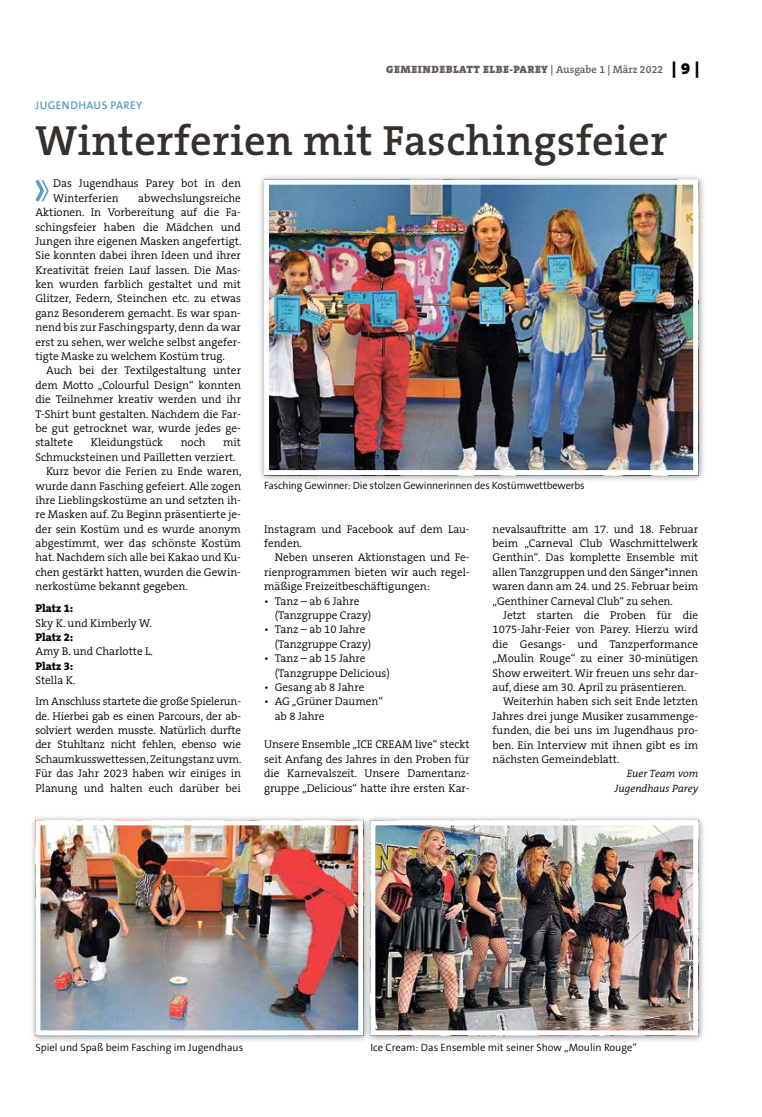
<style>
.page{position:relative;width:762px;height:1117px;background:#fff}
.page>*{position:absolute;margin:0;border:0;box-sizing:border-box;transform-origin:0 0}
.t1{font:600 42.5px "The Serif B W6";letter-spacing:.01em;color:#36302d}
.t2{font:300 11.25px/14.4px "The Serif B W4";color:#000;text-align:justify}
.t3{font:800 11.25px "The Serif B W8";color:#000}
.t4{font:600 11.25px "The Sans B W6";letter-spacing:.035em;color:#579aca}
.t5{font:300 10.62px "The Sans B W4";color:#000}
.t6{font:900 10.62px "The Serif B W9";letter-spacing:.045em;color:#615c58}
.t7{font:italic 300 10.62px/14.4px "The Serif B W4";color:#000;text-align:right}
.s1{font-family:"The Serif B W6";font-weight:600}
.s2{font-size:16.25px;color:#000}
</style>
<div class="page">
<svg style="left:35px;top:179px;width:14px;height:23px"></svg>
<div style="left:258px;top:174px;width:448px;height:309px;background:#000;opacity:.45"></div>
<img style="left:270px;top:186px;width:422px;height:283px">
<div style="left:264px;top:180px;width:434px;height:295px;border:5px solid #fff"></div>
<div style="left:364px;top:814px;width:342px;height:229px;background:#000;opacity:.45"></div>
<img style="left:376px;top:826px;width:316px;height:203px">
<div style="left:370px;top:820px;width:328px;height:215px;border:5px solid #fff"></div>
<div style="left:30px;top:814px;width:341px;height:229px;background:#000;opacity:.45"></div>
<img style="left:41px;top:826px;width:316px;height:203px">
<div style="left:35px;top:820px;width:328px;height:215px;border:5px solid #fff"></div>
<p class="t6" style="left:386px;top:63px;width:315px">GEMEINDEBLATT ELBE-PAREY <span class="s1">| Ausgabe 1 | März 2022</span> <span class="s2">| 9 |</span></p>
<p class="t4" style="left:36px;top:98px;width:108px">JUGENDHAUS PAREY</p>
<h1 class="t1" style="left:35px;top:113px;width:633px">Winterferien mit Faschingsfeier</h1>
<p class="t2" style="left:53px;top:176px;width:189px">Das Jugendhaus Parey bot in den<br>Winterferien</p>
<p class="t2" style="left:35px;top:191px;width:207px;text-indent:103px">abwechslungsreiche Aktionen. In Vorbereitung auf die Fa&shy;schingsfeier haben die Mädchen und Jungen ihre eigenen Masken angefertigt.<br>Sie konnten dabei ihren Ideen und ihrer Kreativität freien Lauf lassen. Die Mas&shy;ken wurden farblich gestaltet und mit Glitzer, Federn, Steinchen etc. zu etwas ganz Besonderem gemacht. Es war span&shy;nend bis zur Faschingsparty, denn da war erst zu sehen, wer welche selbst angefer&shy;tigte Maske zu welchem Kostüm trug.</p>
<p class="t2" style="left:35px;top:363px;width:207px;text-indent:11px">Auch bei der Textilgestaltung unter dem Motto „Colourful Design“ konnten die Teilnehmer kreativ werden und ihr T-Shirt bunt gestalten. Nachdem die Far&shy;be gut getrocknet war, wurde jedes ge&shy;staltete</p>
<p class="t2" style="left:91px;top:435px;width:74px">Kleidungstück</p>
<p class="t2" style="left:181px;top:435px;width:26px">noch</p>
<p class="t2" style="left:223px;top:435px;width:19px">mit</p>
<p class="t2" style="left:35px;top:449px;width:202px">Schmucksteinen und Pailletten verziert.</p>
<p class="t2" style="left:46px;top:464px;width:197px">Kurz bevor die Ferien zu Ende waren,</p>
<p class="t2" style="left:35px;top:478px;width:207px">wurde dann Fasching gefeiert. Alle zogen</p>
<p class="t2" style="left:35px;top:493px;width:207px">ihre Lieblingskostüme an und setzten ih-</p>
<p class="t2" style="left:35px;top:507px;width:207px">re Masken auf. Zu Beginn präsentierte je-</p>
<p class="t2" style="left:35px;top:521px;width:207px">der sein Kostüm und es wurde anonym</p>
<p class="t2" style="left:35px;top:536px;width:207px">abgestimmt, wer das schönste Kostüm</p>
<p class="t2" style="left:35px;top:550px;width:207px">hat. Nachdem sich alle bei Kakao und Ku-</p>
<p class="t2" style="left:35px;top:564px;width:207px">chen gestärkt hatten, wurden die Gewin-</p>
<p class="t2" style="left:35px;top:579px;width:154px">nerkostüme bekannt gegeben.</p>
<p class="t3" style="left:35px;top:600px;width:39px">Platz 1:</p>
<p class="t2" style="left:35px;top:615px;width:118px">Sky K. und Kimberly W.</p>
<p class="t3" style="left:35px;top:629px;width:39px">Platz 2:</p>
<p class="t2" style="left:35px;top:644px;width:119px">Amy B. und Charlotte L.</p>
<p class="t3" style="left:35px;top:658px;width:39px">Platz 3:</p>
<p class="t2" style="left:35px;top:669px;width:207px;line-height:21.1px">Stella K.<br>Im Anschluss startete die große Spielerun-</p>
<p class="t2" style="left:35px;top:708px;width:207px">de. Hierbei gab es einen Parcours, der ab&shy;solviert werden musste. Natürlich durfte der Stuhltanz nicht fehlen, ebenso wie Schaumkusswettessen, Zeitungstanz uvm.<br>Für das Jahr 2023 haben wir einiges in Planung und halten euch darüber bei</p>
<p class="t5" style="left:264px;top:479px;width:322px">Fasching Gewinner: Die stolzen Gewinnerinnen des Kostümwettbewerbs</p>
<p class="t2" style="left:264px;top:521px;width:207px">Instagram und Facebook auf dem Lau&shy;fenden.</p>
<p class="t2" style="left:264px;top:550px;width:207px;text-indent:11px">Neben unseren Aktionstagen und Fe&shy;rienprogrammen bieten wir auch regel&shy;mäßige Freizeitbeschäftigungen:</p>
<p class="t2" style="left:275px;top:593px;width:98px;text-indent:-11px">• Tanz – ab 6 Jahre (Tanzgruppe Crazy)</p>
<p class="t2" style="left:275px;top:622px;width:98px;text-indent:-11px">• Tanz – ab 10 Jahre (Tanzgruppe Crazy)</p>
<p class="t2" style="left:275px;top:651px;width:117px;text-indent:-11px">• Tanz – ab 15 Jahre (Tanzgruppe Delicious)</p>
<p class="t2" style="left:264px;top:679px;width:102px">• Gesang ab 8 Jahre</p>
<p class="t2" style="left:275px;top:694px;width:110px;text-indent:-11px">• AG „Grüner Daumen“ ab 8 Jahre</p>
<p class="t2" style="left:264px;top:737px;width:207px">Unsere Ensemble „ICE CREAM live“ steckt seit Anfang des Jahres in den Proben für die Karnevalszeit. Unsere Damentanz&shy;gruppe „Delicious“ hatte ihre ersten Kar-</p>
<p class="t2" style="left:493px;top:521px;width:207px">nevalsauftritte am 17. und 18. Februar beim „Carneval Club Waschmittelwerk Genthin“. Das komplette Ensemble mit allen Tanzgruppen und den Sänger*innen waren dann am 24. und 25. Februar beim „Genthiner Carneval Club“ zu sehen.</p>
<p class="t2" style="left:493px;top:608px;width:207px;text-indent:11px">Jetzt starten die Proben für die 1075-Jahr-Feier von Parey. Hierzu wird die Gesangs- und Tanzperformance „Moulin Rouge“ zu einer 30-minütigen Show erweitert. Wir freuen uns sehr dar&shy;auf, diese am 30. April zu präsentieren.</p>
<p class="t2" style="left:493px;top:694px;width:207px;text-indent:11px">Weiterhin haben sich seit Ende letzten Jahres drei junge Musiker zusammenge&shy;funden, die bei uns im Jugendhaus pro&shy;ben. Ein Interview mit ihnen gibt es im nächsten Gemeindeblatt.</p>
<p class="t7" style="left:615px;top:766px;width:85px">Euer Team vom<br>Jugendhaus Parey</p>
<p class="t5" style="left:35px;top:1039px;width:209px">Spiel und Spaß beim Fasching im Jugendhaus</p>
<p class="t5" style="left:370px;top:1039px;width:268px">Ice Cream: Das Ensemble mit seiner Show „Moulin Rouge“</p>
</div>
